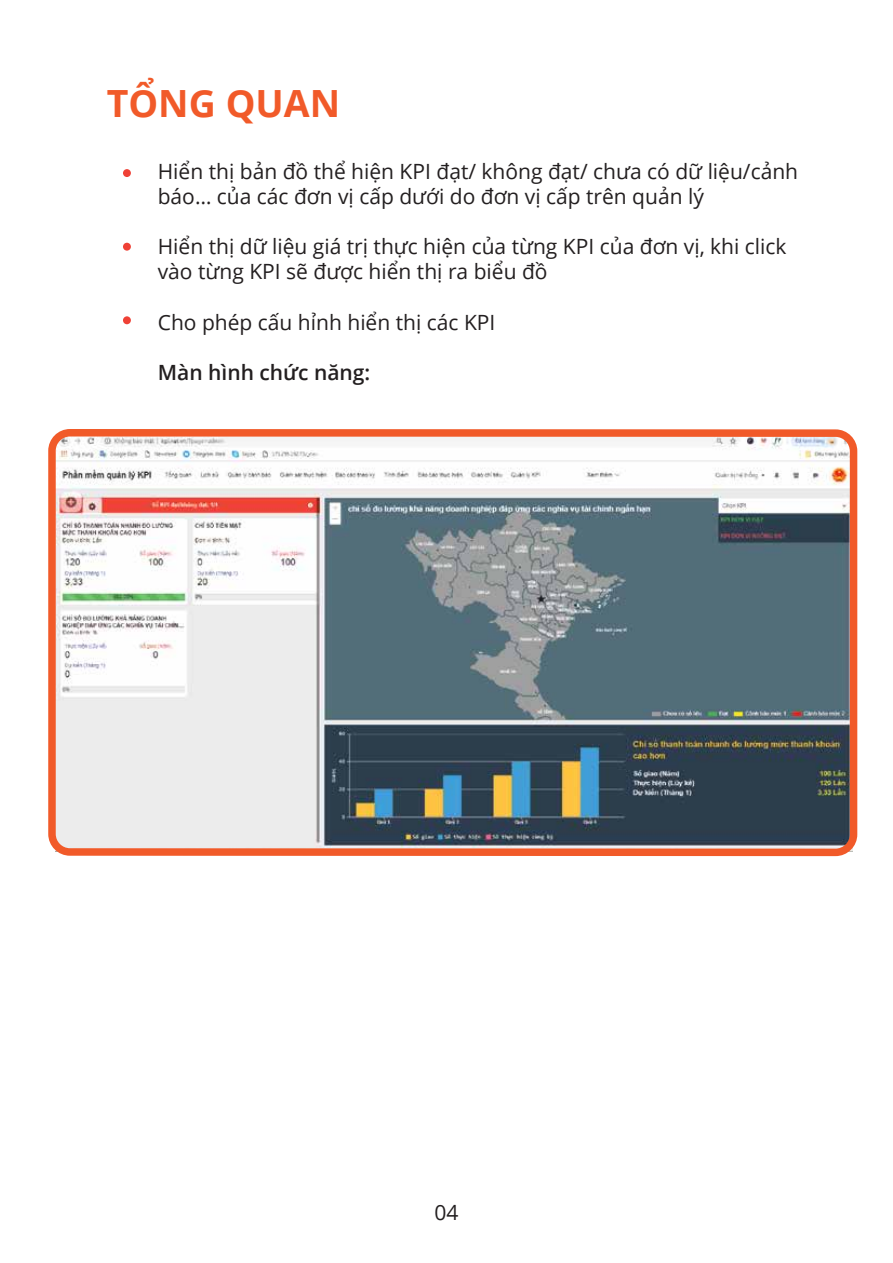
<style>
.page{position:relative;width:893px;height:1263px;background:#fff}
.page>*{position:absolute;margin:0;border:0;box-sizing:border-box;transform-origin:0 0}
.t1{font:700 37.5px "Open Sans";color:#f15a29}
.t2{font:21px/25.2px "Open Sans";color:#231f20}
.t3{font:600 21px "Open Sans";color:#231f20}
</style>
<div class="page">
<div style="left:123px;top:169px;width:8px;height:8px;background:#ef4136;border-radius:50%"></div>
<div style="left:123px;top:243px;width:8px;height:8px;background:#ef4136;border-radius:50%"></div>
<div style="left:123px;top:316px;width:8px;height:8px;background:#ef4136;border-radius:50%"></div>
<img style="left:57px;top:438px;width:795px;height:414px">
<div style="left:48px;top:429px;width:809px;height:427px;border:8px solid #f15a29;border-radius:18px"></div>
<h1 class="t1" style="left:107px;top:77px;width:235px">TỔNG QUAN</h1>
<p class="t2" style="left:158px;top:158px;width:642px">Hiển thị bản đồ thể hiện KPI đạt/ không đạt/ chưa có dữ liệu/cảnh báo… của các đơn vị cấp dưới do đơn vị cấp trên quản lý</p>
<p class="t2" style="left:158px;top:233px;width:630px">Hiển thị dữ liệu giá trị thực hiện của từng KPI của đơn vị, khi click vào từng KPI sẽ được hiển thị ra biểu đồ</p>
<p class="t2" style="left:158px;top:309px;width:339px">Cho phép cấu hỉnh hiển thị các KPI</p>
<p class="t3" style="left:158px;top:358px;width:214px">Màn hình chức năng:</p>
<p class="t2" style="left:434px;top:1200px;width:26px">04</p>
</div>
